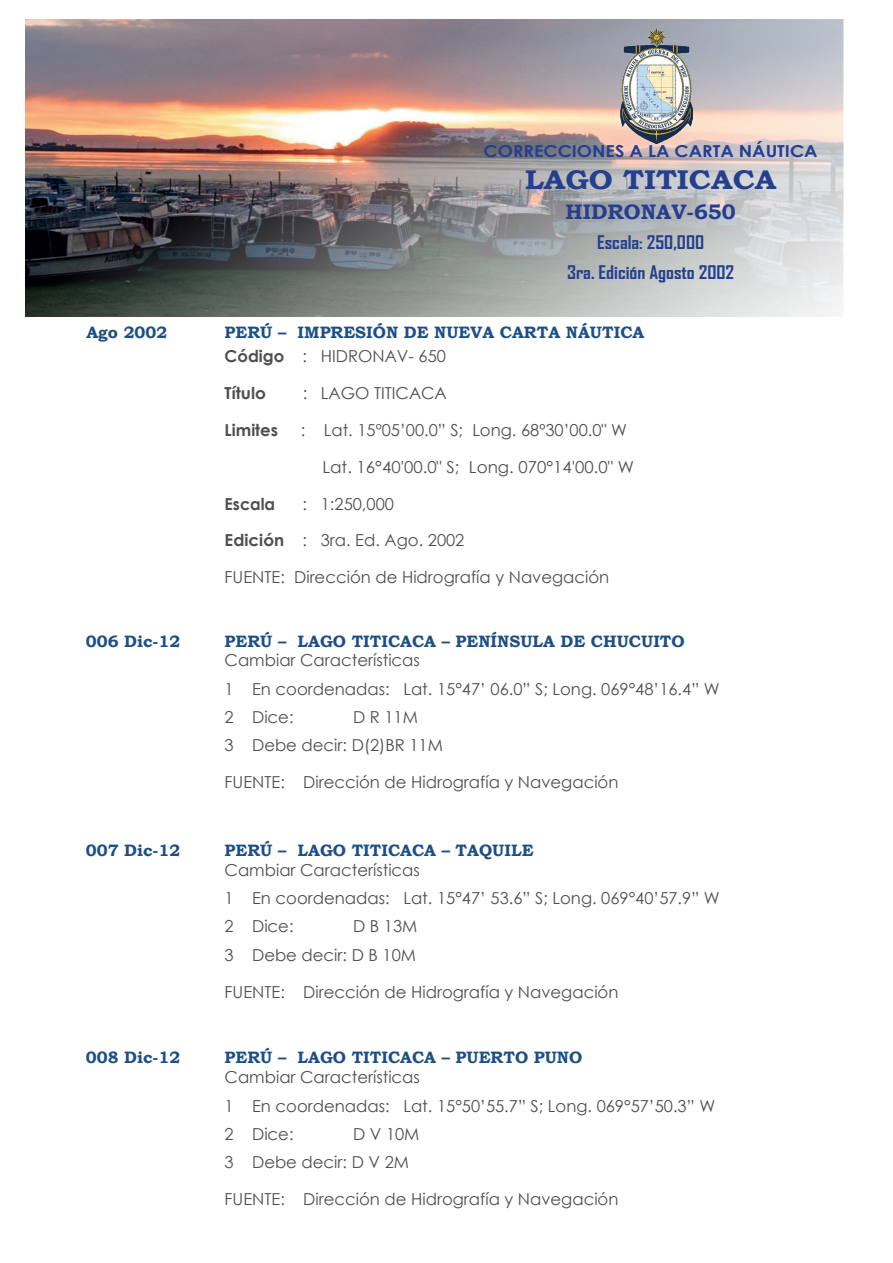
<style>
.page{position:relative;width:893px;height:1263px;background:#fff}
.page>*{position:absolute;margin:0;border:0;box-sizing:border-box;transform-origin:0 0}
.t1{font:700 27px "Bookman Old Style";color:#253f8e;scale:1.11 1}
.t2{font:700 21px "Bookman Old Style";color:#253f8e}
.t3{font:700 18px/30.2px "Agency FB";color:#253f8e;text-align:center;scale:1.08 1}
.t4{font:16.5px/28.3px "Century Gothic";color:#4e4f50}
.t5{font:700 16.5px "Bookman Old Style";color:#1d4f86}
.t6{font:700 16.5px "Century Gothic";color:#253f8e;scale:1.1 1}
.t7{font:700 16.5px "Century Gothic";color:#4e4f50}
.s1{font-weight:700}
</style>
<div class="page">
<img style="left:26px;top:20px;width:818px;height:297px">
<img style="left:621px;top:28px;width:71px;height:115px">
<p class="t6" style="left:484px;top:138px;width:305px">CORRECCIONES A LA CARTA NÁUTICA</p>
<h1 class="t1" style="left:525px;top:160px;width:228px">LAGO TITICACA</h1>
<p class="t2" style="left:566px;top:196px;width:172px">HIDRONAV-650</p>
<p class="t3" style="left:567px;top:226px;width:156px">Escala: 250,000<br>3ra. Edición Agosto 2002</p>
<p class="t5" style="left:86px;top:321px;width:82px">Ago 2002</p>
<p class="t5" style="left:225px;top:321px;width:421px">PERÚ – IMPRESIÓN DE NUEVA CARTA NÁUTICA</p>
<p class="t4" style="left:225px;top:342px;width:223px"><span class="s1">Código</span> : HIDRONAV- 650</p>
<p class="t7" style="left:225px;top:381px;width:43px">Título</p>
<p class="t4" style="left:303px;top:379px;width:146px">: LAGO TITICACA</p>
<p class="t7" style="left:225px;top:417px;width:55px">Limites</p>
<p class="t4" style="left:301px;top:415px;width:328px">: Lat. 15º05’00.0” S; Long. 68º30’00.0" W</p>
<p class="t4" style="left:322px;top:452px;width:313px">Lat. 16°40'00.0" S; Long. 070°14'00.0" W</p>
<p class="t7" style="left:225px;top:491px;width:52px">Escala</p>
<p class="t4" style="left:303px;top:489px;width:93px">: 1:250,000</p>
<p class="t4" style="left:225px;top:526px;width:241px"><span class="s1">Edición</span> : 3ra. Ed. Ago. 2002</p>
<p class="t4" style="left:225px;top:563px;width:386px">FUENTE: Dirección de Hidrografía y Navegación</p>
<p class="t5" style="left:86px;top:629px;width:96px">006 Dic-12</p>
<p class="t5" style="left:225px;top:629px;width:462px">PERÚ – LAGO TITICACA – PENÍNSULA DE CHUCUITO</p>
<p class="t4" style="left:225px;top:646px;width:497px">Cambiar Características<br>1 En coordenadas: Lat. 15°47’ 06.0” S; Long. 069°48’16.4” W<br>2 Dice:</p>
<p class="t4" style="left:225px;top:702px;width:220px;text-indent:128px">D R 11M<br>3 Debe decir: D(2)BR 11M</p>
<p class="t4" style="left:225px;top:768px;width:395px">FUENTE: Dirección de Hidrografía y Navegación</p>
<p class="t5" style="left:86px;top:838px;width:96px">007 Dic-12</p>
<p class="t5" style="left:225px;top:838px;width:310px">PERÚ – LAGO TITICACA – TAQUILE</p>
<p class="t4" style="left:225px;top:855px;width:497px">Cambiar Características<br>1 En coordenadas: Lat. 15°47’ 53.6” S; Long. 069°40’57.9” W<br>2 Dice:</p>
<p class="t4" style="left:225px;top:912px;width:194px;text-align:right">D B 13M<br>3 Debe decir: D B 10M</p>
<p class="t4" style="left:225px;top:977px;width:395px">FUENTE: Dirección de Hidrografía y Navegación</p>
<p class="t5" style="left:86px;top:1046px;width:96px">008 Dic-12</p>
<p class="t5" style="left:225px;top:1046px;width:359px">PERÚ – LAGO TITICACA – PUERTO PUNO</p>
<p class="t4" style="left:225px;top:1063px;width:492px">Cambiar Características<br>1 En coordenadas: Lat. 15°50’55.7” S; Long. 069°57’50.3” W<br>2 Dice:</p>
<p class="t4" style="left:225px;top:1119px;width:196px;text-indent:128px">D V 10M<br>3 Debe decir: D V 2M</p>
<p class="t4" style="left:225px;top:1184px;width:395px">FUENTE: Dirección de Hidrografía y Navegación</p>
</div>
